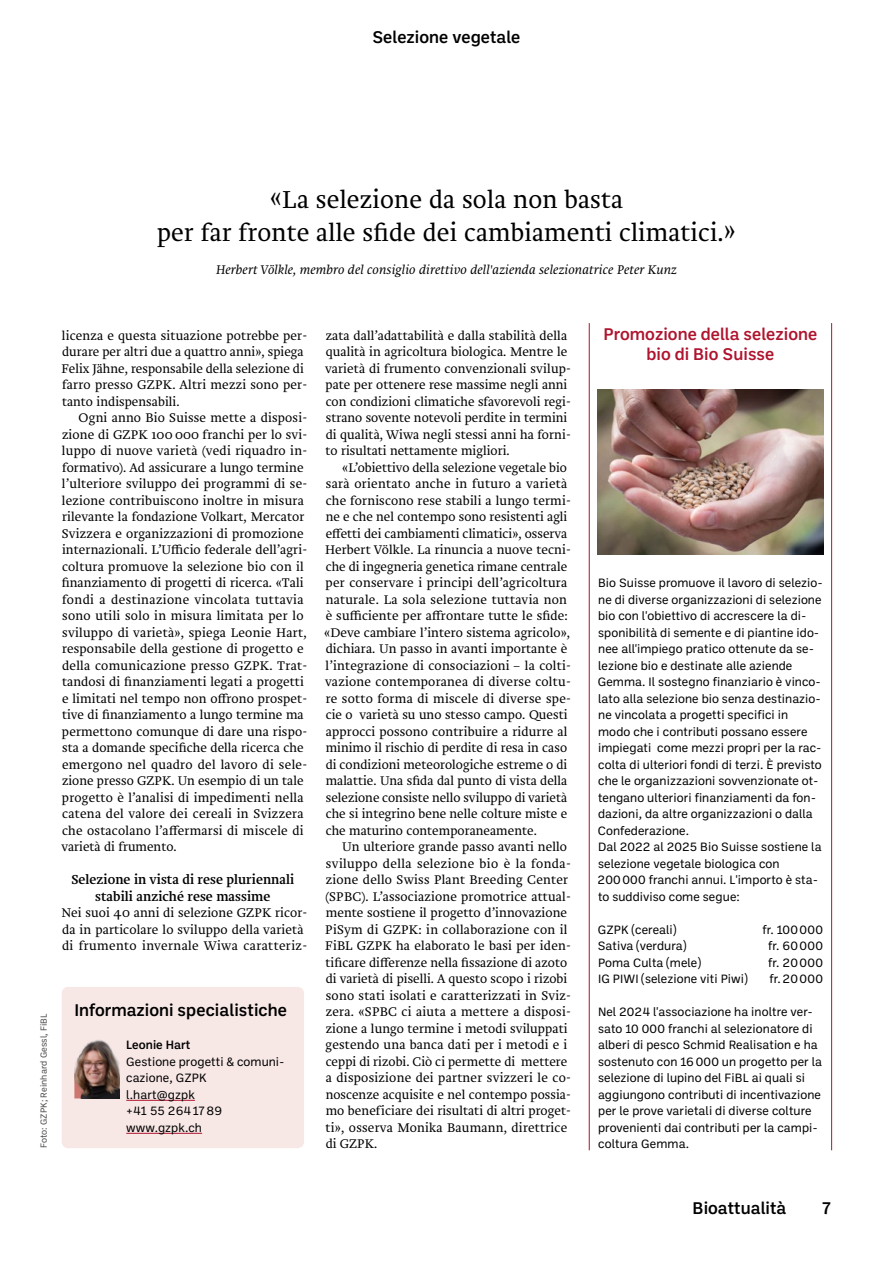
<style>
.page{position:relative;width:893px;height:1263px;background:#fff}
.page>*{position:absolute;margin:0;border:0;box-sizing:border-box;transform-origin:0 0}
.t1{font:300 25.5px/33px "Brioni Pro";letter-spacing:.01em;color:#000;text-align:center}
.t2{font:500 17.25px "Ballinger";color:#000}
.t3{font:500 17.25px/20.7px "Ballinger";color:#af142e;text-align:center}
.t4{font:13.5px/16.5px "Brioni Pro";letter-spacing:.005em;color:#000;text-align:center}
.t5{font:300 13.05px/16.5px "Brioni Pro";letter-spacing:.01em;color:#000}
.t6{font:italic 300 13.05px "Brioni Pro";letter-spacing:.01em;color:#000}
.t7{font:12.3px/16.5px "Ballinger";letter-spacing:.005em;color:#000}
.t8{font:500 12.3px "Ballinger";letter-spacing:.005em;color:#000}
.t9{font:9px "Ballinger";letter-spacing:.005em;color:#4a4a49}
</style>
<div class="page">
<hr style="left:589px;top:323px;width:1px;height:827px;background:#af142e">
<hr style="left:831px;top:323px;width:1px;height:827px;background:#af142e">
<img style="left:598px;top:389px;width:225px;height:165px">
<div style="left:62px;top:987px;width:242px;height:161px;background:#f7e8e6;border-radius:6px"></div>
<hr style="left:126px;top:1100px;width:69px;height:1px;background:#af142e">
<hr style="left:126px;top:1133px;width:76px;height:1px;background:#af142e">
<img style="left:74px;top:1040px;width:45px;height:58px">
<h2 class="t2" style="left:373px;top:25px;width:149px">Selezione vegetale</h2>
<h1 class="t1" style="left:157px;top:183px;width:580px">«La selezione da sola non basta<br>per far fronte alle sfide dei cambiamenti climatici.»</h1>
<p class="t6" style="left:216px;top:260px;width:462px">Herbert Völkle, membro del consiglio direttivo dell'azienda selezionatrice Peter Kunz</p>
<p class="t5" style="left:62px;top:327px;width:247px">licenza e questa situazione potrebbe per&shy;durare per altri due a quattro anni», spiega Felix Jähne, responsabile della selezione di farro presso GZPK. Altri mezzi sono per&shy;tanto indispensabili.</p>
<p class="t5" style="left:61px;top:410px;width:247px;text-indent:17px">Ogni anno Bio Suisse mette a disposi&shy;zione di GZPK 100 000 franchi per lo svi&shy;luppo di nuove varietà (vedi riquadro in&shy;formativo). Ad assicurare a lungo termine l’ulteriore sviluppo dei programmi di se&shy;lezione contribuiscono inoltre in misura rilevante la fondazione Volkart, Mercator Svizzera e organizzazioni di promozione internazionali. L’Ufficio federale dell’agri&shy;coltura promuove la selezione bio con il finanziamento di progetti di ricerca. «Tali fondi a destinazione vincolata tuttavia sono utili solo in misura limitata per lo sviluppo di varietà», spiega Leonie Hart, responsabile della gestione di progetto e della comunicazione presso GZPK. Trat&shy;tandosi di finanziamenti legati a progetti e limitati nel tempo non offrono prospet&shy;tive di finanziamento a lungo termine ma permettono comunque di dare una rispo&shy;sta a domande specifiche della ricerca che emergono nel quadro del lavoro di sele&shy;zione presso GZPK. Un esempio di un tale progetto è l’analisi di impedimenti nella catena del valore dei cereali in Svizzera che ostacolano l’affermarsi di miscele di varietà di frumento.</p>
<p class="t4" style="left:71px;top:871px;width:225px">Selezione in vista di rese pluriennali stabili anziché rese massime</p>
<p class="t5" style="left:62px;top:905px;width:247px">Nei suoi 40 anni di selezione GZPK ricor&shy;da in particolare lo sviluppo della varietà di frumento invernale Wiwa caratteriz-</p>
<p class="t9" style="left:38px;top:1148px;width:136px;rotate:-90deg">Foto: GZPK; Reinhard Gessl, FiBL</p>
<h2 class="t2" style="left:74px;top:998px;width:214px">Informazioni specialistiche</h2>
<p class="t8" style="left:126px;top:1036px;width:66px">Leonie Hart</p>
<p class="t7" style="left:126px;top:1052px;width:160px">Gestione progetti &amp; comuni&shy;cazione, GZPK<br>l.hart@gzpk<br>+41 55 2641789 www.gzpk.ch</p>
<p class="t5" style="left:325px;top:327px;width:247px">zata dall’adattabilità e dalla stabilità della qualità in agricoltura biologica. Mentre le varietà di frumento convenzionali svilup&shy;pate per ottenere rese massime negli anni con condizioni climatiche sfavorevoli regi&shy;strano sovente notevoli perdite in termini di qualità, Wiwa negli stessi anni ha forni&shy;to risultati nettamente migliori.</p>
<p class="t5" style="left:324px;top:459px;width:248px;text-indent:18px">«L’obiettivo della selezione vegetale bio sarà orientato anche in futuro a varietà che forniscono rese stabili a lungo termi&shy;ne e che nel contempo sono resistenti agli effetti dei cambiamenti climatici», osserva Herbert Völkle. La rinuncia a nuove tecni&shy;che di ingegneria genetica rimane centrale per conservare i principi dell’agricoltura naturale. La sola selezione tuttavia non è sufficiente per affrontare tutte le sfide: «Deve cambiare l’intero sistema agricolo», dichiara. Un passo in avanti importante è l’integrazione di consociazioni – la colti&shy;vazione contemporanea di diverse coltu&shy;re sotto forma di miscele di diverse spe&shy;cie o varietà su uno stesso campo. Questi approcci possono contribuire a ridurre al minimo il rischio di perdite di resa in caso di condizioni meteorologiche estreme o di malattie. Una sfida dal punto di vista della selezione consiste nello sviluppo di varietà che si integrino bene nelle colture miste e che maturino contemporaneamente.</p>
<p class="t5" style="left:325px;top:839px;width:247px;text-indent:17px">Un ulteriore grande passo avanti nello sviluppo della selezione bio è la fonda&shy;zione dello Swiss Plant Breeding Center (SPBC). L’associazione promotrice attual&shy;mente sostiene il progetto d’innovazione PiSym di GZPK: in collaborazione con il FiBL GZPK ha elaborato le basi per iden&shy;tificare differenze nella fissazione di azoto di varietà di piselli. A questo scopo i rizobi sono stati isolati e caratterizzati in Sviz&shy;zera. «SPBC ci aiuta a mettere a disposi&shy;zione a lungo termine i metodi sviluppati gestendo una banca dati per i metodi e i ceppi di rizobi. Ciò ci permette di mettere a disposizione dei partner svizzeri le co&shy;noscenze acquisite e nel contempo possia&shy;mo beneficiare dei risultati di altri proget&shy;ti», osserva Monika Baumann, direttrice di GZPK.</p>
<h2 class="t3" style="left:603px;top:322px;width:215px">Promozione della selezione bio di Bio Suisse</h2>
<p class="t7" style="left:598px;top:574px;width:227px">Bio Suisse promuove il lavoro di selezio&shy;ne di diverse organizzazioni di selezione bio con l'obiettivo di accrescere la di&shy;sponibilità di semente e di piantine ido&shy;nee all'impiego pratico ottenute da se&shy;lezione bio e destinate alle aziende Gemma. Il sostegno finanziario è vinco&shy;lato alla selezione bio senza destinazio&shy;ne vincolata a progetti specifici in modo che i contributi possano essere impiegati come mezzi propri per la rac&shy;colta di ulteriori fondi di terzi. È previsto che le organizzazioni sovvenzionate ot&shy;tengano ulteriori finanziamenti da fon&shy;dazioni, da altre organizzazioni o dalla Confederazione.<br>Dal 2022 al 2025 Bio Suisse sostiene la selezione vegetale biologica con 200000 franchi annui. L'importo è sta&shy;to suddiviso come segue:</p>
<p class="t7" style="left:598px;top:920px;width:80px">GZPK (cereali)</p>
<p class="t7" style="left:762px;top:920px;width:62px">fr. 100000</p>
<p class="t7" style="left:598px;top:937px;width:90px">Sativa (verdura)</p>
<p class="t7" style="left:768px;top:937px;width:56px">fr. 60000</p>
<p class="t7" style="left:598px;top:953px;width:104px">Poma Culta (mele)</p>
<p class="t7" style="left:768px;top:953px;width:56px">fr. 20000</p>
<p class="t7" style="left:598px;top:970px;width:151px">IG PIWI (selezione viti Piwi)</p>
<p class="t7" style="left:770px;top:970px;width:55px">fr.20000</p>
<p class="t7" style="left:598px;top:1003px;width:226px">Nel 2024 l'associazione ha inoltre ver&shy;sato 10 000 franchi al selezionatore di alberi di pesco Schmid Realisation e ha sostenuto con 16000 un progetto per la selezione di lupino del FiBL ai quali si aggiungono contributi di incentivazione per le prove varietali di diverse colture provenienti dai contributi per la campi&shy;coltura Gemma.</p>
<h2 class="t2" style="left:693px;top:1196px;width:95px">Bioattualità</h2>
<h2 class="t2" style="left:822px;top:1196px;width:10px">7</h2>
</div>
